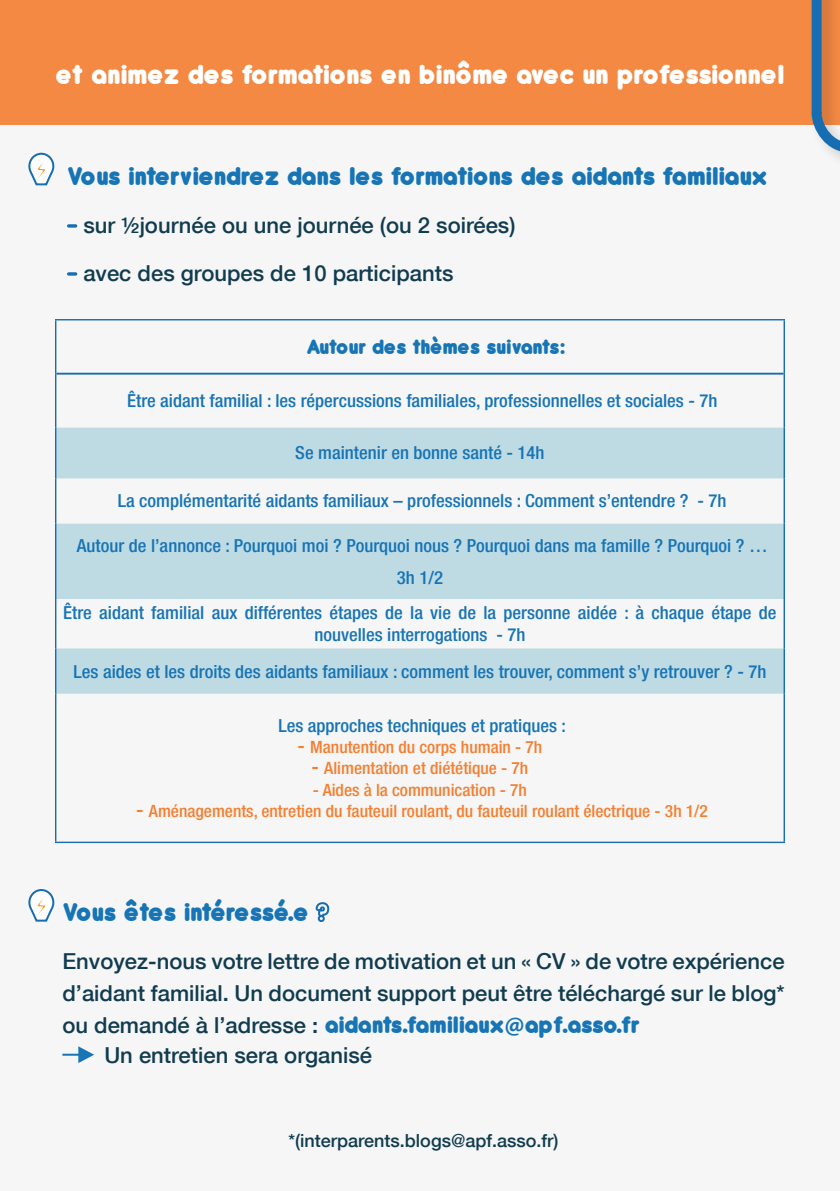
<style>
.page{position:relative;width:840px;height:1191px;background:#fff}
.page>*{position:absolute;margin:0;border:0;box-sizing:border-box;transform-origin:0 0}
.t1{font:800 30px "Antipasto";letter-spacing:-.025em;color:#fff}
.t2{font:800 28px "Antipasto";letter-spacing:-.04em;color:#1774b5}
.t3{font:800 26px "Antipasto";letter-spacing:-.03em;color:#1774b5}
.t4{font:800 22.6px "Antipasto";letter-spacing:-.04em;color:#1774b5}
.t5{font:500 22px/32px "Helvetica Neue LT Com";color:#113b4f}
.t6{font:500 condensed 18px/32.2px "Helvetica Neue LT Com";color:#1774b5;text-align:center;scale:1.04 1}
.t7{font:500 18px "Helvetica Neue LT Com";color:#113b4f}
.t8{font:500 condensed 17px "Helvetica Neue LT Com";color:#f47f32}
.s1{font-family:"Antipasto";font-weight:400;color:#176db2}
.s2{font-size:20.8px}
.s3{font-family:"Helvetica Neue LT Com";font-weight:500;font-size:22px;color:#113b4f}
.s4{font-family:"Myriad Pro";font-weight:700}
</style>
<div class="page">
<div style="left:0;top:0;width:839px;height:1191px;background:#f5f6f5"></div>
<div style="left:0;top:0;width:839px;height:125px;background:#f48943"></div>
<svg style="left:67px;top:224px;width:11px;height:4px"></svg>
<svg style="left:67px;top:272px;width:11px;height:4px"></svg>
<svg style="left:315px;top:902px;width:15px;height:20px"></svg>
<svg style="left:62px;top:1046px;width:32px;height:17px"></svg>
<svg style="left:56px;top:427px;width:727px;height:266px;fill:#bedbe4"></svg>
<hr style="left:55px;top:319px;width:729px;height:1px;background:#176db2">
<hr style="left:55px;top:320px;width:1px;height:54px;background:#176db2">
<hr style="left:783px;top:320px;width:1px;height:54px;background:#176db2">
<hr style="left:55px;top:374px;width:1px;height:53px;background:#176db2">
<hr style="left:783px;top:374px;width:1px;height:53px;background:#176db2">
<hr style="left:55px;top:427px;width:1px;height:51px;background:#176db2">
<hr style="left:783px;top:427px;width:1px;height:51px;background:#176db2">
<hr style="left:55px;top:478px;width:1px;height:45px;background:#176db2">
<hr style="left:783px;top:478px;width:1px;height:45px;background:#176db2">
<hr style="left:55px;top:523px;width:1px;height:76px;background:#176db2">
<hr style="left:783px;top:523px;width:1px;height:76px;background:#176db2">
<hr style="left:55px;top:599px;width:1px;height:49px;background:#176db2">
<hr style="left:783px;top:599px;width:1px;height:49px;background:#176db2">
<hr style="left:55px;top:648px;width:1px;height:45px;background:#176db2">
<hr style="left:783px;top:648px;width:1px;height:45px;background:#176db2">
<hr style="left:55px;top:693px;width:1px;height:148px;background:#176db2">
<hr style="left:783px;top:693px;width:1px;height:148px;background:#176db2">
<hr style="left:55px;top:841px;width:729px;height:2px;background:#176db2">
<hr style="left:56px;top:373px;width:727px;height:1px;background:#176db2">
<svg style="left:28px;top:152px;width:27px;height:34px"></svg>
<svg style="left:28px;top:889px;width:27px;height:33px"></svg>
<svg style="left:811px;top:0;width:28px;height:158px"></svg>
<h1 class="t1" style="left:55px;top:50px;width:730px">et animez des formations en binôme avec un professionnel</h1>
<h2 class="t2" style="left:67px;top:153px;width:701px">Vous interviendrez dans les formations des aidants familiaux</h2>
<p class="t5" style="left:67px;top:209px;width:449px"><span class="s1">-</span> sur ½journée ou une journée (ou 2 soirées)</p>
<p class="t5" style="left:67px;top:257px;width:388px"><span class="s1">-</span> avec des groupes de 10 participants</p>
<p class="t4" style="left:306px;top:328px;width:261px">Autour des thèmes suivants:</p>
<p class="t6" style="left:127px;top:385px;width:569px">Être aidant familial : les répercussions familiales, professionnelles et sociales - 7h</p>
<p class="t6" style="left:295px;top:437px;width:241px">Se maintenir en bonne santé - 14h</p>
<p class="t6" style="left:118px;top:485px;width:586px">La complémentarité aidants familiaux – professionnels : Comment s’entendre ? - 7h</p>
<p class="t6" style="left:77px;top:529px;width:665px">Autour de l’annonce : Pourquoi moi ? Pourquoi nous ? Pourquoi dans ma famille ? Pourquoi ? …<br>3h 1/2</p>
<p class="t6" style="left:63px;top:602px;width:687px;line-height:21.6px">Être aidant familial aux différentes étapes de la vie de la personne aidée : à chaque étape de nouvelles interrogations - 7h</p>
<p class="t6" style="left:73px;top:655px;width:667px">Les aides et les droits des aidants familiaux : comment les trouver, comment s’y retrouver ? - 7h</p>
<p class="t6" style="left:278px;top:709px;width:278px">Les approches techniques et pratiques :</p>
<p class="t8" style="left:297px;top:737px;width:246px"><span class="s2">-</span> Manutention du corps humain - 7h</p>
<p class="t8" style="left:311px;top:758px;width:218px"><span class="s2">-</span> Alimentation et diététique - 7h</p>
<p class="t8" style="left:313px;top:779px;width:215px">- Aides à la communication - 7h</p>
<p class="t8" style="left:136px;top:801px;width:572px"><span class="s2">-</span> Aménagements, entretien du fauteuil roulant, du fauteuil roulant électrique - 3h 1/2</p>
<h2 class="t2" style="left:62px;top:889px;width:247px">Vous êtes intéressé.e</h2>
<p class="t5" style="left:62px;top:945px;width:723px">Envoyez-nous votre lettre de motivation et un « CV » de votre expérience d’aidant familial. Un document support peut être téléchargé sur le blog*</p>
<h3 class="t3" style="left:62px;top:1003px;width:578px"><span class="s3">ou demandé à l’adresse :</span> aidants.familiaux<span class="s4">@</span>apf.asso.fr</h3>
<p class="t5" style="left:104px;top:1039px;width:269px">Un entretien sera organisé</p>
<p class="t7" style="left:288px;top:1129px;width:271px">*(interparents.blogs@apf.asso.fr)</p>
</div>
